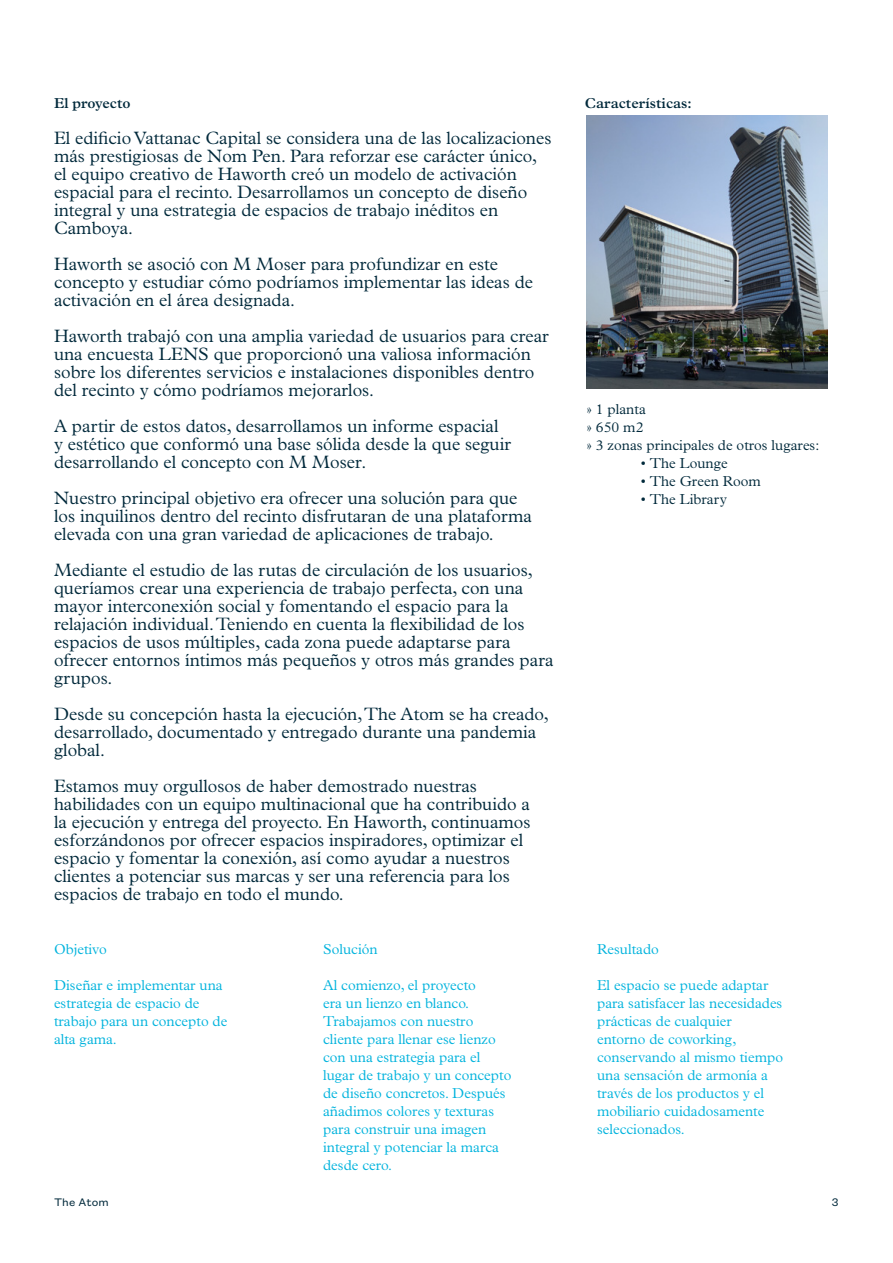
<style>
.page{position:relative;width:893px;height:1263px;background:#fff}
.page>*{position:absolute;margin:0;border:0;box-sizing:border-box;transform-origin:0 0}
.t1{font:300 18px/18px "Plantin MT Pro";color:#00293b}
.t2{font:300 14.4px/18px "Plantin MT Pro";color:#00b3dd}
.t3{font:300 14.4px/18px "Plantin MT Pro";color:#00293b}
.t4{font:600 14.4px "Plantin MT Pro";color:#00293b}
.t5{font:12px "Founders Grotesk Text";letter-spacing:.005em;color:#00293b}
.s1{font-weight:400}
</style>
<div class="page">
<img style="left:587px;top:116px;width:240px;height:272px">
<p class="t4" style="left:54px;top:95px;width:78px">El proyecto</p>
<p class="t1" style="left:54px;top:129px;width:499px">El edificio Vattanac Capital se considera una de las localizaciones más prestigiosas de Nom Pen. Para reforzar ese carácter único, el equipo creativo de Haworth creó un modelo de activación espacial para el recinto. Desarrollamos un concepto de diseño integral y una estrategia de espacios de trabajo inéditos en Camboya.</p>
<p class="t1" style="left:54px;top:255px;width:481px">Haworth se asoció con M Moser para profundizar en este concepto y estudiar cómo podríamos implementar las ideas de activación en el área designada.</p>
<p class="t1" style="left:54px;top:327px;width:496px">Haworth trabajó con una amplia variedad de usuarios para crear una encuesta LENS que proporcionó una valiosa información sobre los diferentes servicios e instalaciones disponibles dentro del recinto y cómo podríamos mejorarlos.</p>
<p class="t1" style="left:54px;top:417px;width:459px">A partir de estos datos, desarrollamos un informe espacial y estético que conformó una base sólida desde la que seguir desarrollando el concepto con M Moser.</p>
<p class="t1" style="left:54px;top:489px;width:479px">Nuestro principal objetivo era ofrecer una solución para que los inquilinos dentro del recinto disfrutaran de una plataforma elevada con una gran variedad de aplicaciones de trabajo.</p>
<p class="t1" style="left:54px;top:561px;width:501px">Mediante el estudio de las rutas de circulación de los usuarios, queríamos crear una experiencia de trabajo perfecta, con una mayor interconexión social y fomentando el espacio para la relajación individual. Teniendo en cuenta la flexibilidad de los espacios de usos múltiples, cada zona puede adaptarse para ofrecer entornos íntimos más pequeños y otros más grandes para grupos.</p>
<p class="t1" style="left:54px;top:705px;width:496px">Desde su concepción hasta la ejecución, The Atom se ha creado, desarrollado, documentado y entregado durante una pandemia global.</p>
<p class="t1" style="left:54px;top:777px;width:478px">Estamos muy orgullosos de haber demostrado nuestras habilidades con un equipo multinacional que ha contribuido a la ejecución y entrega del proyecto. En Haworth, continuamos esforzándonos por ofrecer espacios inspiradores, optimizar el espacio y fomentar la conexión, así como ayudar a nuestros clientes a potenciar sus marcas y ser una referencia para los espacios de trabajo en todo el mundo.</p>
<p class="t2" style="left:54px;top:940px;width:54px">Objetivo</p>
<p class="t2" style="left:54px;top:976px;width:175px">Diseñar e implementar una estrategia de espacio de trabajo para un concepto de alta gama.</p>
<p class="t2" style="left:323px;top:940px;width:56px">Solución</p>
<p class="t2" style="left:323px;top:976px;width:190px">Al comienzo, el proyecto<br>era un lienzo en blanco.<br>Trabajamos con nuestro cliente para llenar ese lienzo con una estrategia para el lugar de trabajo y un concepto de diseño concretos. Después añadimos colores y texturas para construir una imagen integral y potenciar la marca desde cero.</p>
<p class="t4" style="left:585px;top:95px;width:108px">Características:</p>
<p class="t3" style="left:587px;top:400px;width:234px">» 1 planta<br>» 650 m2<br>» 3 zonas principales de otros lugares:</p>
<p class="t3" style="left:641px;top:454px;width:88px"><span class="s1">•</span> The Lounge</p>
<p class="t3" style="left:641px;top:472px;width:122px"><span class="s1">•</span> The Green Room</p>
<p class="t3" style="left:641px;top:490px;width:88px"><span class="s1">•</span> The Library</p>
<p class="t2" style="left:597px;top:940px;width:63px">Resultado</p>
<p class="t2" style="left:597px;top:976px;width:187px">El espacio se puede adaptar para satisfacer las necesidades prácticas de cualquier entorno de coworking, conservando al mismo tiempo una sensación de armonía a través de los productos y el mobiliario cuidadosamente seleccionados.</p>
<p class="t5" style="left:54px;top:1194px;width:56px">The Atom</p>
<p class="t5" style="left:832px;top:1194px;width:8px">3</p>
</div>
